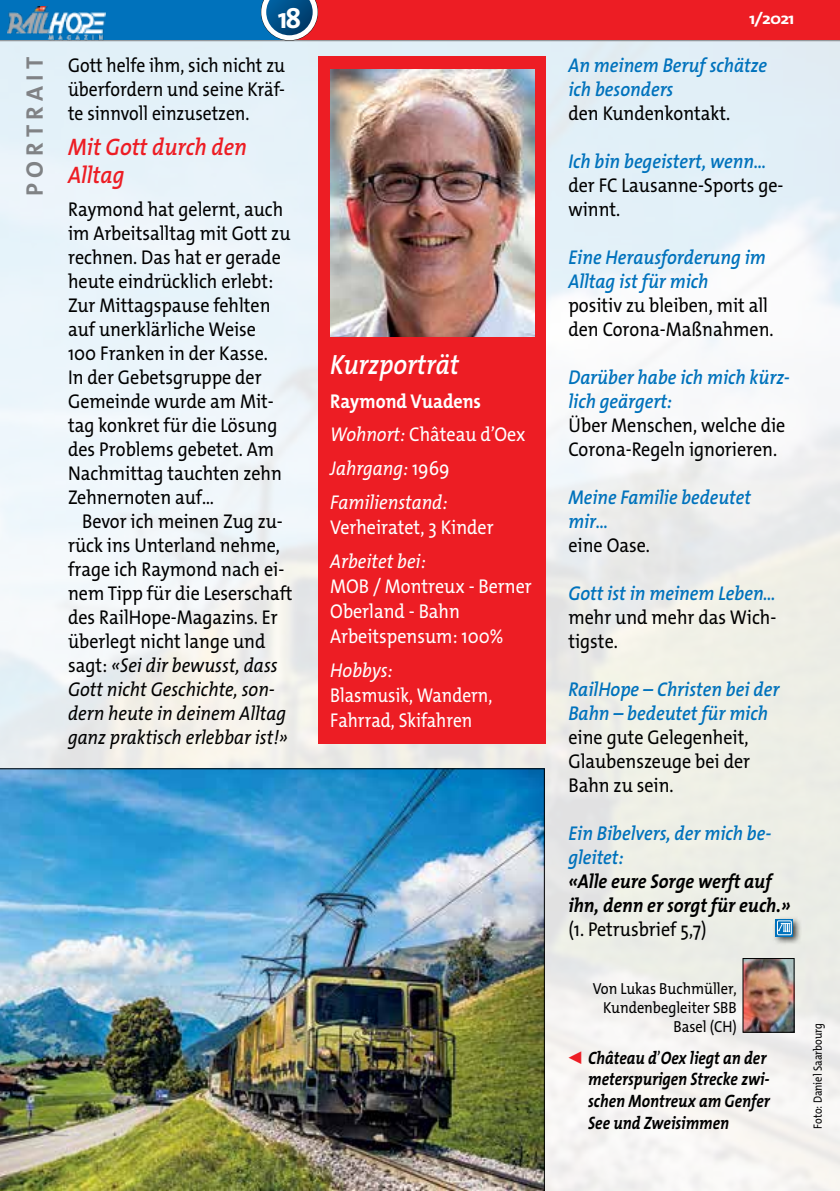
<style>
.page{position:relative;width:840px;height:1191px;background:#fff}
.page>*{position:absolute;margin:0;border:0;box-sizing:border-box;transform-origin:0 0}
.t1{font:700 28.4px "The Mix Os F";color:#fff}
.t2{font:italic 600 28px "The Mix Os F";color:#fff;scale:.9 1}
.t3{font:italic 600 24px/28.8px "The Mix Os F";color:#ed1d24;scale:.9 1}
.t4{font:700 24px "The Mix Os F";letter-spacing:.22em;color:#808285}
.t5{font:20px/24px "The Mix Os F";color:#000;scale:.9 1}
.t6{font:italic 600 20px/24px "The Mix Os F";color:#0072bc;scale:.9 1}
.t7{font:italic 20px/33.6px "The Mix Os F";color:#fff;scale:.9 1}
.t8{font:20px/24px "The Mix Os F";color:#000;text-align:justify;scale:.88 1}
.t9{font:20px/25.2px "The Mix Os F";color:#fff;scale:.9 1}
.t10{font:italic 700 20px/24px "The Mix Os F";color:#000;scale:.9 1}
.t11{font:20px/25.2px "The Mix Os F";color:#fff;scale:.87 1}
.t12{font:italic 600 20px/24px "The Mix Os F";color:#0072bc;scale:.89 1}
.t13{font:italic 700 18px/21.6px "The Mix Os F";color:#000;scale:.85 1}
.t14{font:16px/19.2px "The Mix Os F";color:#000;text-align:right;scale:.9 1}
.t15{font:700 16px "The Mix Os F";color:#fff;scale:1.15 1}
.t16{font:12px "The Mix Os F";color:#000;scale:.87 1}
.s1{font-style:italic}
.s2{font-weight:700;font-style:normal}
.s3{font-style:normal}
.s4{font-style:normal;color:#ed1d24}
.s5{font-weight:400;font-style:normal}
</style>
<div class="page">
<img style="left:0;top:41px;width:839px;height:1150px">
<div style="left:772px;top:916px;width:29px;height:29px;background:#000;opacity:.75"></div>
<div style="left:775px;top:919px;width:17px;height:17px;background:#0976be"></div>
<div style="left:776px;top:920px;width:15px;height:15px;border:1px solid #fff"></div>
<svg style="left:777px;top:923px;width:12px;height:9px"></svg>
<div style="left:319px;top:57px;width:226px;height:687px;background:#ed1d24"></div>
<img style="left:330px;top:70px;width:204px;height:266px">
<img style="left:0;top:768px;width:544px;height:423px">
<img style="left:744px;top:960px;width:48px;height:70px">
<hr style="left:0;top:40px;width:839px;height:1px;background:#808285">
<div style="left:0;top:0;width:839px;height:40px;background:#ed1d24"></div>
<div style="left:0;top:0;width:290px;height:40px;background:#0072bc"></div>
<svg style="left:261px;top:0;width:57px;height:41px;background:#4d7399"></svg>
<img style="left:7px;top:6px;width:98px;height:35px">
<p class="t4" style="left:19px;top:196px;width:140px;rotate:-90deg">PORTRAIT</p>
<h1 class="t1" style="left:277px;top:0;width:25px">18</h1>
<p class="t15" style="left:748px;top:8px;width:41px">1/2021</p>
<p class="t8" style="left:68px;top:53px;width:248px">Gott helfe ihm, sich nicht zu überfordern und seine Kräf&shy;te sinnvoll einzusetzen.</p>
<p class="t3" style="left:68px;top:132px;width:200px">Mit Gott durch den<br>Alltag</p>
<p class="t5" style="left:68px;top:197px;width:248px">Raymond hat gelernt, auch im Arbeitsalltag mit Gott zu rechnen. Das hat er gerade heute eindrücklich erlebt:<br>Zur Mittagspause fehlten auf unerklärliche Weise<br>100 Franken in der Kasse.<br>In der Gebetsgruppe der<br>Gemeinde wurde am Mit&shy;tag konkret für die Lösung des Problems gebetet. Am<br>Nachmittag tauchten zehn<br>Zehnernoten auf…</p>
<p class="t5" style="left:68px;top:509px;width:251px;text-indent:14px">Bevor ich meinen Zug zu&shy;rück ins Unterland nehme, frage ich Raymond nach ei&shy;nem Tipp für die Leserschaft des RailHope-Magazins. Er überlegt nicht lange und sagt: <span class="s1">«Sei dir bewusst, dass<br>Gott nicht Geschichte, son&shy;dern heute in deinem Alltag ganz praktisch erlebbar ist!»</span></p>
<h2 class="t2" style="left:330px;top:346px;width:144px">Kurzporträt</h2>
<p class="t7" style="left:330px;top:384px;width:218px"><span class="s2">Raymond Vuadens<br></span>Wohnort: <span class="s3">Château d’Oex<br></span>Jahrgang: <span class="s3">1969<br></span>Familienstand:</p>
<p class="t9" style="left:330px;top:514px;width:183px">Verheiratet, 3 Kinder</p>
<p class="t7" style="left:330px;top:544px;width:107px">Arbeitet bei:</p>
<p class="t9" style="left:330px;top:573px;width:225px">MOB / Montreux - Berner<br>Oberland - Bahn<br>Arbeitspensum: 100%</p>
<p class="t7" style="left:330px;top:653px;width:71px">Hobbys:</p>
<p class="t11" style="left:330px;top:683px;width:188px">Blasmusik, Wandern,<br>Fahrrad, Skifahren</p>
<p class="t6" style="left:568px;top:53px;width:222px">An meinem Beruf schätze ich besonders</p>
<p class="t5" style="left:568px;top:101px;width:181px">den Kundenkontakt.</p>
<p class="t6" style="left:568px;top:149px;width:221px">Ich bin begeistert, wenn…</p>
<p class="t5" style="left:568px;top:173px;width:240px">der FC Lausanne-Sports ge&shy;winnt.</p>
<p class="t6" style="left:568px;top:245px;width:221px">Eine Herausforderung im<br>Alltag ist für mich</p>
<p class="t5" style="left:568px;top:293px;width:229px">positiv zu bleiben, mit all den Corona-Maßnahmen.</p>
<p class="t6" style="left:568px;top:365px;width:247px">Darüber habe ich mich kürz&shy;lich geärgert:</p>
<p class="t5" style="left:568px;top:413px;width:242px">Über Menschen, welche die<br>Corona-Regeln ignorieren.</p>
<p class="t12" style="left:568px;top:485px;width:206px">Meine Familie bedeutet mir…</p>
<p class="t5" style="left:568px;top:533px;width:92px">eine Oase.</p>
<p class="t6" style="left:568px;top:581px;width:232px">Gott ist in meinem Leben…</p>
<p class="t5" style="left:568px;top:605px;width:232px">mehr und mehr das Wich&shy;tigste.</p>
<p class="t6" style="left:568px;top:677px;width:236px">RailHope – Christen bei der<br>Bahn – bedeutet für mich</p>
<p class="t5" style="left:568px;top:725px;width:203px;text-align:justify">eine gute Gelegenheit, Glaubenszeuge bei der Bahn zu sein.</p>
<p class="t6" style="left:568px;top:821px;width:227px">Ein Bibelvers, der mich be&shy;gleitet:</p>
<p class="t10" style="left:568px;top:869px;width:248px">«Alle eure Sorge werft auf ihn, denn er sorgt für euch.»</p>
<p class="t5" style="left:568px;top:917px;width:155px">(1. Petrusbrief 5,7)</p>
<p class="t14" style="left:592px;top:978px;width:161px">Von Lukas Buchmüller,<br>Kundenbegleiter SBB<br>Basel (CH)</p>
<p class="t13" style="left:588px;top:1047px;width:215px;text-indent:-21px"><span class="s4">◀</span> Château d<span class="s5">’</span>Oex liegt an der meterspurigen Strecke zwi&shy;schen Montreux am Genfer<br>See und Zweisimmen</p>
<p class="t16" style="left:809px;top:1128px;width:123px;rotate:-90deg">Foto: Daniel Saarbourg</p>
</div>
